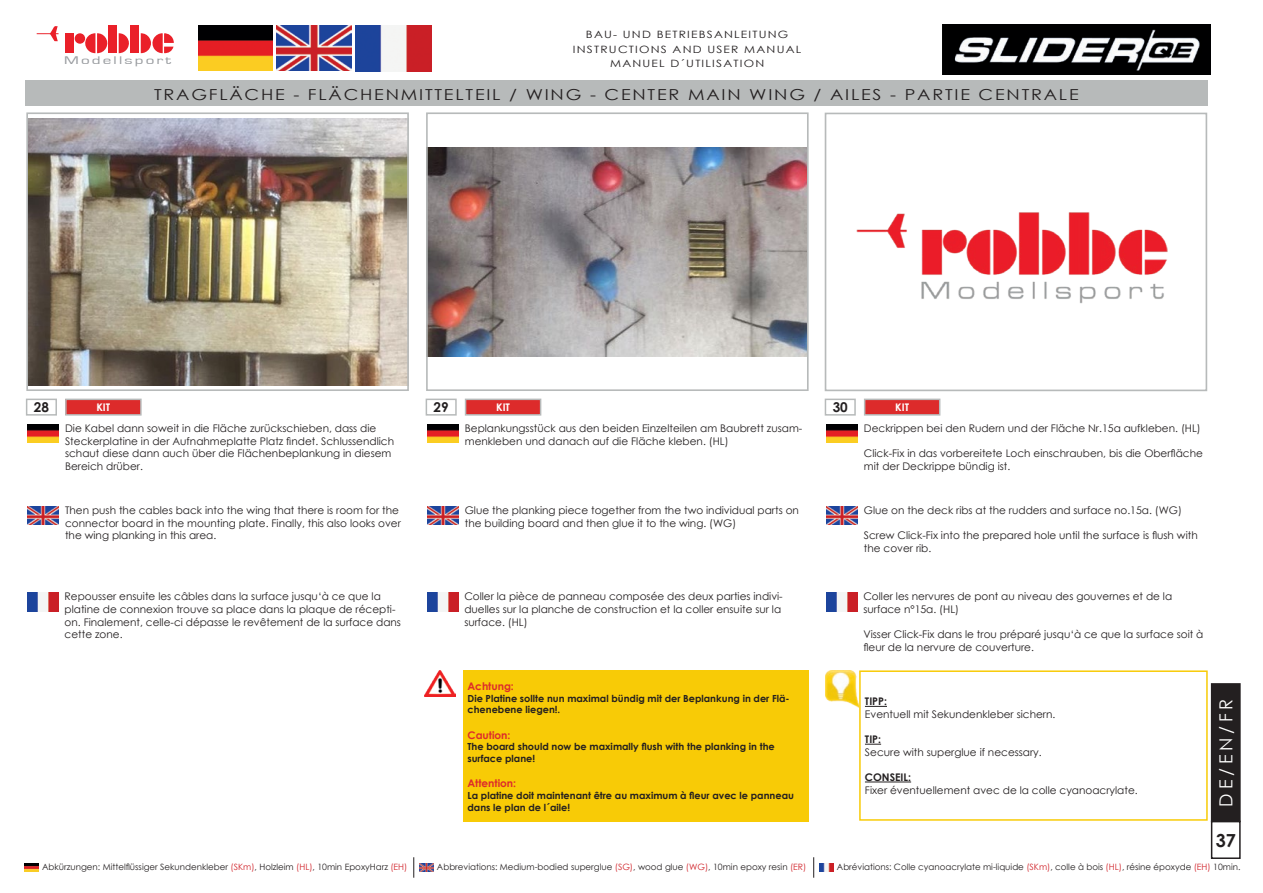
<style>
.page{position:relative;width:1263px;height:893px;background:#fff}
.page>*{position:absolute;margin:0;border:0;box-sizing:border-box;transform-origin:0 0}
.t1{font:18px "Century Gothic";color:#fff}
.t2{font:700 18px "Century Gothic";color:#231f20}
.t3{font:15.15px "Century Gothic";letter-spacing:.1em;color:#231f20;scale:1.19 1}
.t4{font:700 13.5px "Century Gothic";color:#231f20}
.t5{font:11.4px "Eurostile";letter-spacing:.125em;color:#989b9f;scale:1.5 1}
.t6{font:10.5px/12.6px "Century Gothic";color:#231f20}
.t7{font:700 10.5px "Century Gothic";color:#dd2b2b}
.t8{font:700 10.5px "Century Gothic";color:#231f20}
.t9{font:700 10.5px "Century Gothic";color:#fff}
.t10{font:10.05px/14.4px "Century Gothic";letter-spacing:.1em;color:#231f20;text-align:center;scale:1.19 1}
.t11{font:700 9.75px/11.7px "Century Gothic";color:#231f20}
.t12{font:8.7px "Century Gothic";color:#231f20}
.s1{color:#d1232a}
</style>
<div class="page">
<div style="left:1211px;top:684px;width:29px;height:137px;background:#231f20"></div>
<div style="left:1211px;top:683px;width:30px;height:139px;border:2px solid #231f20"></div>
<div style="left:1211px;top:821px;width:30px;height:38px;border:2px solid #231f20"></div>
<svg style="left:413px;top:857px;width:1px;height:21px"></svg>
<svg style="left:813px;top:857px;width:1px;height:21px"></svg>
<img style="left:24px;top:863px;width:14px;height:9px">
<img style="left:420px;top:863px;width:14px;height:9px">
<img style="left:820px;top:863px;width:14px;height:9px">
<div style="left:108px;top:26px;width:9px;height:27px;background:#ea2029"></div>
<div style="left:131px;top:26px;width:8px;height:27px;background:#ea2029"></div>
<div style="left:66px;top:33px;width:8px;height:20px;background:#ea2029"></div>
<svg style="left:119px;top:33px;width:10px;height:20px"></svg>
<svg style="left:85px;top:33px;width:23px;height:20px"></svg>
<div style="left:75px;top:33px;width:10px;height:11px;background:#ea2029;border-radius:50%"></div>
<svg style="left:37px;top:26px;width:22px;height:15px"></svg>
<svg style="left:141px;top:33px;width:33px;height:21px"></svg>
<img style="left:198px;top:26px;width:75px;height:45px">
<img style="left:277px;top:26px;width:74px;height:45px">
<img style="left:356px;top:26px;width:75px;height:45px">
<img style="left:943px;top:25px;width:268px;height:50px">
<div style="left:25px;top:80px;width:1182px;height:26px;background:#b7baba"></div>
<img style="left:826px;top:424px;width:31px;height:19px">
<div style="left:825px;top:399px;width:31px;height:17px;border:2px solid #b7baba"></div>
<img style="left:826px;top:506px;width:31px;height:19px">
<img style="left:826px;top:592px;width:31px;height:19px">
<div style="left:865px;top:399px;width:75px;height:16px;background:#dd2b2b"></div>
<div style="left:864px;top:399px;width:76px;height:17px;border:2px solid #b7baba"></div>
<img style="left:427px;top:424px;width:31px;height:19px">
<div style="left:426px;top:399px;width:31px;height:17px;border:2px solid #b7baba"></div>
<img style="left:427px;top:506px;width:31px;height:19px">
<img style="left:427px;top:592px;width:31px;height:19px">
<div style="left:466px;top:399px;width:75px;height:16px;background:#dd2b2b"></div>
<div style="left:465px;top:399px;width:76px;height:17px;border:2px solid #b7baba"></div>
<img style="left:429px;top:147px;width:377px;height:209px">
<div style="left:426px;top:112px;width:383px;height:279px;border:2px solid #b7baba"></div>
<img style="left:28px;top:424px;width:31px;height:19px">
<div style="left:26px;top:399px;width:31px;height:17px;border:2px solid #b7baba"></div>
<img style="left:28px;top:506px;width:31px;height:19px">
<img style="left:28px;top:592px;width:31px;height:19px">
<div style="left:66px;top:399px;width:75px;height:16px;background:#dd2b2b"></div>
<div style="left:65px;top:399px;width:77px;height:17px;border:2px solid #b7baba"></div>
<img style="left:29px;top:118px;width:377px;height:267px">
<div style="left:26px;top:112px;width:383px;height:279px;border:2px solid #b7baba"></div>
<img style="left:424px;top:670px;width:31px;height:26px">
<div style="left:463px;top:670px;width:345px;height:152px;background:#f8cb06"></div>
<img style="left:856px;top:212px;width:312px;height:92px">
<div style="left:825px;top:113px;width:382px;height:278px;border:2px solid #b7baba"></div>
<svg style="left:865px;top:706px;width:22px;height:1px"></svg>
<svg style="left:865px;top:744px;width:16px;height:1px"></svg>
<hr style="left:865px;top:782px;width:46px;height:1px;background:#231f20">
<div style="left:859px;top:670px;width:349px;height:151px;border:2px solid #f8cb06"></div>
<img style="left:825px;top:670px;width:34px;height:38px">
<p class="t10" style="left:573px;top:27px;width:193px">BAU- UND BETRIEBSANLEITUNG<br>INSTRUCTIONS AND USER MANUAL</p>
<p class="t5" style="left:64px;top:54px;width:73px">Modellsport</p>
<p class="t10" style="left:610px;top:56px;width:131px">MANUEL D´UTILISATION</p>
<h2 class="t3" style="left:154px;top:84px;width:778px">TRAGFLÄCHE - FLÄCHENMITTELTEIL / WING - CENTER MAIN WING / AILES - PARTIE CENTRALE</h2>
<p class="t4" style="left:34px;top:397px;width:17px">28</p>
<p class="t9" style="left:96px;top:399px;width:15px">KIT</p>
<p class="t6" style="left:65px;top:422px;width:330px">Die Kabel dann soweit in die Fläche zurückschieben, dass die Steckerplatine in der Aufnahmeplatte Platz findet. Schlussendlich schaut diese dann auch über die Flächenbeplankung in diesem Bereich drüber.</p>
<p class="t6" style="left:65px;top:504px;width:337px">Then push the cables back into the wing that there is room for the connector board in the mounting plate. Finally, this also looks over the wing planking in this area.</p>
<p class="t6" style="left:65px;top:590px;width:338px">Repousser ensuite les câbles dans la surface jusqu‘à ce que la platine de connexion trouve sa place dans la plaque de récepti&shy;on. Finalement, celle-ci dépasse le revêtement de la surface dans cette zone.</p>
<p class="t4" style="left:434px;top:397px;width:17px">29</p>
<p class="t9" style="left:496px;top:399px;width:15px">KIT</p>
<p class="t6" style="left:465px;top:422px;width:339px">Beplankungsstück aus den beiden Einzelteilen am Baubrett zusam&shy;menkleben und danach auf die Fläche kleben. (HL)</p>
<p class="t6" style="left:465px;top:504px;width:336px">Glue the planking piece together from the two individual parts on the building board and then glue it to the wing. (WG)</p>
<p class="t6" style="left:464px;top:590px;width:320px">Coller la pièce de panneau composée des deux parties indivi&shy;duelles sur la planche de construction et la coller ensuite sur la surface. (HL)</p>
<p class="t7" style="left:467px;top:678px;width:48px">Achtung:</p>
<p class="t11" style="left:467px;top:692px;width:324px">Die Platine sollte nun maximal bündig mit der Beplankung in der Flä&shy;chenebene liegen!.</p>
<p class="t7" style="left:467px;top:727px;width:45px">Caution:</p>
<p class="t11" style="left:467px;top:740px;width:309px">The board should now be maximally flush with the planking in the surface plane!</p>
<p class="t7" style="left:467px;top:775px;width:50px">Attention:</p>
<p class="t11" style="left:467px;top:789px;width:328px">La platine doit maintenant être au maximum à fleur avec le panneau dans le plan de l´aile!</p>
<p class="t4" style="left:833px;top:397px;width:17px">30</p>
<p class="t9" style="left:895px;top:399px;width:15px">KIT</p>
<p class="t6" style="left:864px;top:422px;width:338px">Deckrippen bei den Rudern und der Fläche Nr.15a aufkleben. (HL)</p>
<p class="t6" style="left:864px;top:447px;width:340px">Click-Fix in das vorbereitete Loch einschrauben, bis die Oberfläche mit der Deckrippe bündig ist.</p>
<p class="t6" style="left:864px;top:504px;width:319px">Glue on the deck ribs at the rudders and surface no.15a. (WG)</p>
<p class="t6" style="left:864px;top:529px;width:335px">Screw Click-Fix into the prepared hole until the surface is flush with the cover rib.</p>
<p class="t6" style="left:863px;top:590px;width:310px">Coller les nervures de pont au niveau des gouvernes et de la surface n°15a. (HL)</p>
<p class="t6" style="left:863px;top:628px;width:341px">Visser Click-Fix dans le trou préparé jusqu‘à ce que la surface soit à fleur de la nervure de couverture.</p>
<p class="t8" style="left:865px;top:694px;width:24px">TIPP:</p>
<p class="t6" style="left:865px;top:708px;width:192px">Eventuell mit Sekundenkleber sichern.</p>
<p class="t8" style="left:865px;top:731px;width:18px">TIP:</p>
<p class="t6" style="left:865px;top:745px;width:178px">Secure with superglue if necessary.</p>
<p class="t8" style="left:865px;top:769px;width:48px">CONSEIL:</p>
<p class="t6" style="left:865px;top:783px;width:274px">Fixer éventuellement avec de la colle cyanoacrylate.</p>
<h1 class="t1" style="left:1213px;top:807px;width:109px;rotate:-90deg">DE/EN/FR</h1>
<h1 class="t2" style="left:1216px;top:827px;width:22px">37</h1>
<p class="t12" style="left:42px;top:860px;width:367px">Abkürzungen: Mittelflüssiger Sekundenkleber <span class="s1">(SKm)</span>, Holzleim <span class="s1">(HL)</span>, 10min EpoxyHarz <span class="s1">(EH)</span></p>
<p class="t12" style="left:437px;top:860px;width:371px">Abbreviations: Medium-bodied superglue <span class="s1">(SG)</span>, wood glue <span class="s1">(WG)</span>, 10min epoxy resin <span class="s1">(ER)</span></p>
<p class="t12" style="left:837px;top:860px;width:405px">Abréviations: Colle cyanoacrylate mi-liquide <span class="s1">(SKm)</span>, colle à bois <span class="s1">(HL)</span>, résine époxyde <span class="s1">(EH)</span> 10min.</p>
</div>
